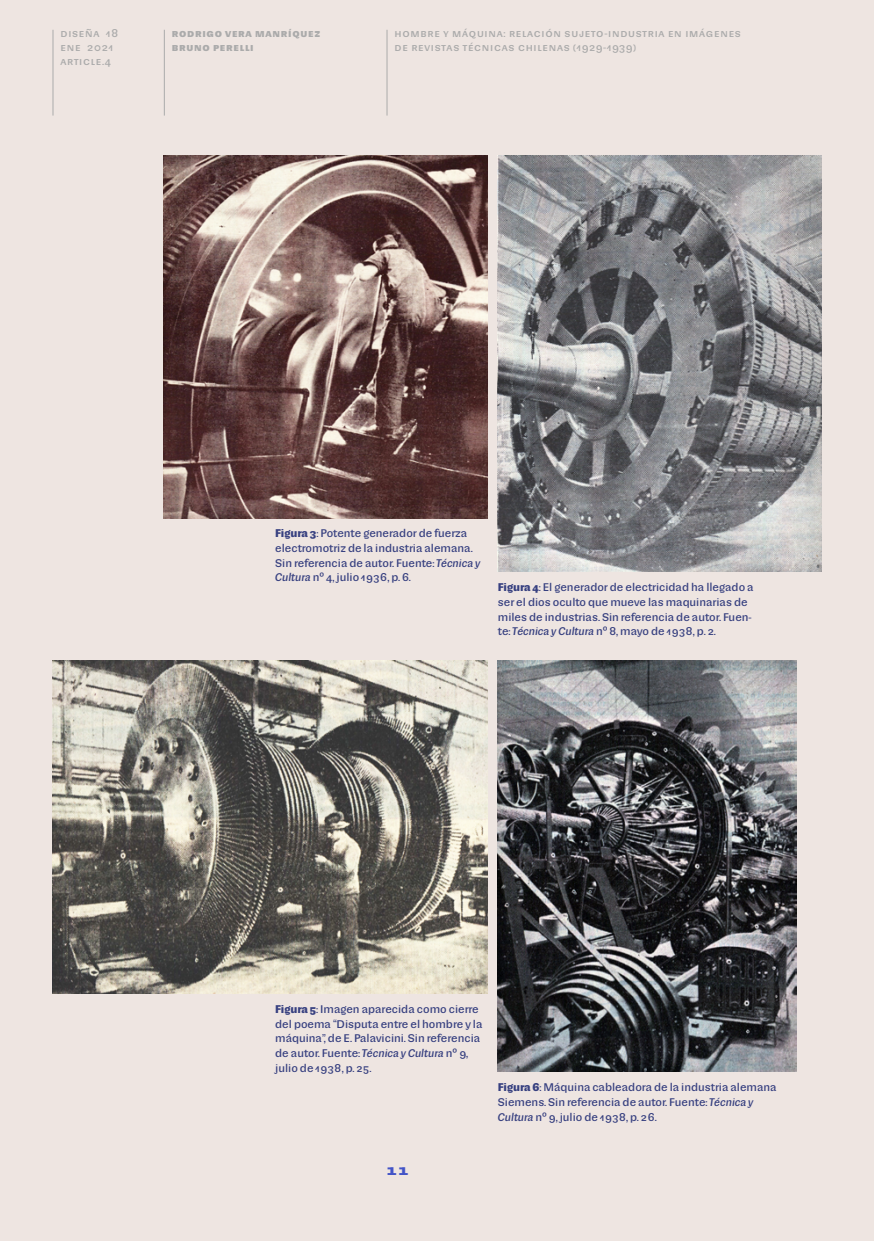
<style>
.page{position:relative;width:874px;height:1241px;background:#fff}
.page>*{position:absolute;margin:0;border:0;box-sizing:border-box;transform-origin:0 0}
.t1{font:700 14px "Sudamerican Grotesk";color:#4354c7}
.Pie_de_imagen{font:10.5px/14.7px "Sudamerican Grotesk";color:#374080}
.t2{font:10.5px/14px "Sudamerican Grotesk";letter-spacing:.07em;color:#ababab}
.t3{font:700 10.5px/14px "Sudamerican Grotesk";letter-spacing:.07em;color:#ababab}
.s1{font-weight:700}
.s2{font-style:italic}
</style>
<div class="page">
<div style="left:0;top:0;width:873px;height:1240px;background:#eee5e1"></div>
<hr style="left:52px;top:30px;width:1px;height:85px;background:#ababab">
<hr style="left:164px;top:30px;width:1px;height:85px;background:#ababab">
<hr style="left:386px;top:30px;width:1px;height:85px;background:#ababab">
<img style="left:164px;top:156px;width:323px;height:362px">
<img style="left:497px;top:156px;width:324px;height:415px">
<img style="left:52px;top:660px;width:435px;height:333px">
<img style="left:497px;top:660px;width:299px;height:411px">
<p class="t2" style="left:60px;top:26px;width:59px">Diseña 18 ene 2021 article.4</p>
<p class="t3" style="left:172px;top:26px;width:150px">Rodrigo Vera Manríquez<br>Bruno Perelli</p>
<p class="t2" style="left:394px;top:26px;width:348px">Hombre y máquina: relación sujeto-industria en imágenes de revistas técnicas ch ilenas (1929-1939)</p>
<p class="Pie_de_imagen" style="left:275px;top:526px;width:207px"><span class="s1">Figura 3</span>: Potente generador de fuerza electromotriz de la industria alemana.<br>Sin referencia de autor. Fuente: <span class="s2">Técnica y Cultura</span> nº 4, julio 1936, p. 6.</p>
<p class="Pie_de_imagen" style="left:497px;top:579px;width:257px"><span class="s1">Figura 4</span>: El generador de electricidad ha llegado a ser el dios oculto que mueve las maquinarias de miles de industrias. Sin referencia de autor. Fuen&shy;te: <span class="s2">Técnica y Cultura</span> nº 8, mayo de 1938, p. 2.</p>
<p class="Pie_de_imagen" style="left:275px;top:1001px;width:209px"><span class="s1">Figura 5</span>: Imagen aparecida como cierre del poema “Disputa entre el hombre y la máquina”, de E. Palavicini. Sin referencia de autor. Fuente: <span class="s2">Técnica y Cultura</span> nº 9, julio de 1938, p. 25.</p>
<p class="Pie_de_imagen" style="left:497px;top:1079px;width:280px"><span class="s1">Figura 6</span>: Máquina cableadora de la industria alemana<br>Siemens. Sin referencia de autor. Fuente: <span class="s2">Técnica y<br>Cultura</span> nº 9, julio de 1938, p. 26.</p>
<h1 class="t1" style="left:386px;top:1158px;width:24px">11</h1>
</div>
